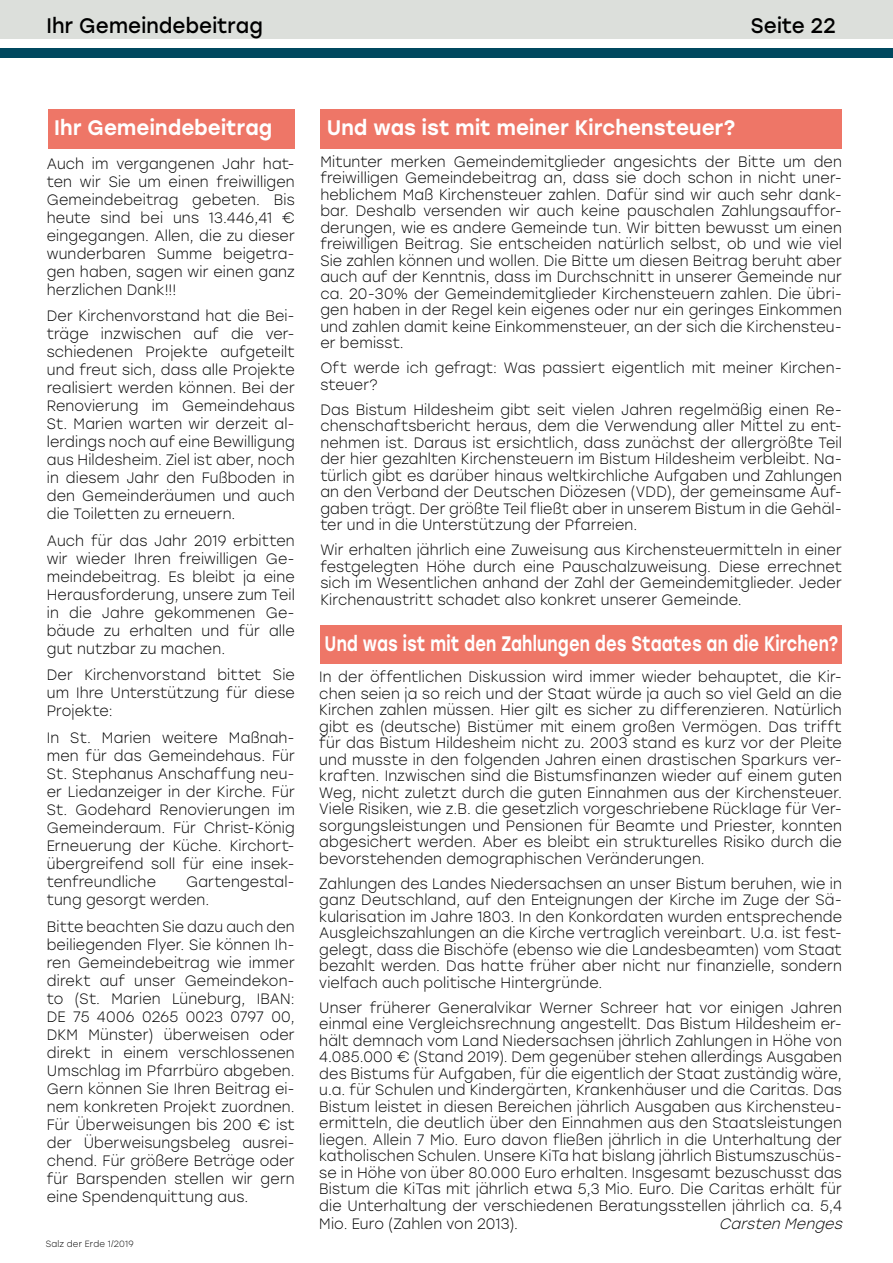
<style>
.page{position:relative;width:893px;height:1263px;background:#fff}
.page>*{position:absolute;margin:0;border:0;box-sizing:border-box;transform-origin:0 0}
.t1{font:500 21px "Stolzl";letter-spacing:.01em;color:#fff;scale:.95 1}
.t2{font:500 21px "Stolzl";letter-spacing:.01em;color:#fff;scale:.78 1}
.t3{font:21px "Stolzl";letter-spacing:.005em;color:#000;scale:.95 1}
.t4{font:300 15px/16.5px "Stolzl";letter-spacing:.01em;color:#000;text-align:justify;scale:.95 1}
.t5{font:italic 300 15px "Stolzl";color:#000;scale:.95 1}
.t6{font:300 9px "Stolzl";letter-spacing:.03em;color:#000;scale:.95 1}
</style>
<div class="page">
<div style="left:0;top:0;width:893px;height:38px;background:#dcdfdb"></div>
<div style="left:0;top:49px;width:892px;height:9px;background:#00485f"></div>
<div style="left:320px;top:625px;width:522px;height:38px;background:#ee7667"></div>
<div style="left:320px;top:109px;width:522px;height:40px;background:#ee7667"></div>
<div style="left:48px;top:109px;width:247px;height:40px;background:#ee7667"></div>
<h1 class="t3" style="left:46px;top:11px;width:229px">Ihr Gemeindebeitrag</h1>
<h1 class="t3" style="left:751px;top:11px;width:91px">Seite 22</h1>
<h1 class="t1" style="left:54px;top:113px;width:231px">Ihr Gemeindebeitrag</h1>
<p class="t4" style="left:47px;top:154px;width:263px;line-height:18px">Auch im vergangenen Jahr hat&shy;ten wir Sie um einen freiwilligen Gemeindebeitrag gebeten. Bis heute sind bei uns 13.446,41 € eingegangen. Allen, die zu dieser wunderbaren Summe beigetra&shy;gen haben, sagen wir einen ganz herzlichen Dank!!!</p>
<p class="t4" style="left:47px;top:307px;width:263px;line-height:18px">Der Kirchenvorstand hat die Bei&shy;träge inzwischen auf die ver&shy;schiedenen Projekte aufgeteilt und freut sich, dass alle Projekte realisiert werden können. Bei der Renovierung im Gemeindehaus St. Marien warten wir derzeit al&shy;lerdings noch auf eine Bewilligung aus Hildesheim. Ziel ist aber, noch in diesem Jahr den Fußboden in den Gemeinderäumen und auch die Toiletten zu erneuern.</p>
<p class="t4" style="left:47px;top:531px;width:263px;line-height:18px">Auch für das Jahr 2019 erbitten wir wieder Ihren freiwilligen Ge&shy;meindebeitrag. Es bleibt ja eine Herausforderung, unsere zum Teil in die Jahre gekommenen Ge&shy;bäude zu erhalten und für alle gut nutzbar zu machen.</p>
<p class="t4" style="left:47px;top:666px;width:263px;line-height:18px">Der Kirchenvorstand bittet Sie um Ihre Unterstützung für diese Projekte:</p>
<p class="t4" style="left:47px;top:728px;width:263px;line-height:18px">In St. Marien weitere Maßnah&shy;men für das Gemeindehaus. Für St. Stephanus Anschaffung neu&shy;er Liedanzeiger in der Kirche. Für St. Godehard Renovierungen im Gemeinderaum. Für Christ-König Erneuerung der Küche. Kirchort&shy;übergreifend soll für eine insek&shy;tenfreundliche</p>
<p class="t4" style="left:47px;top:872px;width:263px;line-height:18px;text-indent:139px">Gartengestal&shy;tung gesorgt werden.</p>
<p class="t4" style="left:47px;top:917px;width:263px;line-height:18px">Bitte beachten Sie dazu auch den beiliegenden Flyer. Sie können Ih&shy;ren Gemeindebeitrag wie immer direkt auf unser Gemeindekon&shy;to (St. Marien Lüneburg, IBAN:<br>DE 75 4006 0265 0023 0797 00, DKM Münster) überweisen oder direkt in einem verschlossenen Umschlag im Pfarrbüro abgeben.<br>Gern können Sie Ihren Beitrag ei&shy;nem konkreten Projekt zuordnen.<br>Für Überweisungen bis 200 € ist der Überweisungsbeleg ausrei&shy;chend. Für größere Beträge oder für Barspenden stellen wir gern eine Spendenquittung aus.</p>
<p class="t6" style="left:46px;top:1237px;width:94px">Salz der Erde 1/2019</p>
<h1 class="t1" style="left:327px;top:113px;width:431px">Und was ist mit meiner Kirchensteuer?</h1>
<p class="t4" style="left:320px;top:153px;width:551px">Mitunter merken Gemeindemitglieder angesichts der Bitte um den freiwilligen Gemeindebeitrag an, dass sie doch schon in nicht uner&shy;heblichem Maß Kirchensteuer zahlen. Dafür sind wir auch sehr dank&shy;bar. Deshalb versenden wir auch keine pauschalen Zahlungsauffor&shy;derungen, wie es andere Gemeinde tun. Wir bitten bewusst um einen freiwilligen Beitrag. Sie entscheiden natürlich selbst, ob und wie viel Sie zahlen können und wollen. Die Bitte um diesen Beitrag beruht aber auch auf der Kenntnis, dass im Durchschnitt in unserer Gemeinde nur ca. 20-30% der Gemeindemitglieder Kirchensteuern zahlen. Die übri&shy;gen haben in der Regel kein eigenes oder nur ein geringes Einkommen und zahlen damit keine Einkommensteuer, an der sich die Kirchensteu&shy;er bemisst.</p>
<p class="t4" style="left:320px;top:359px;width:551px">Oft werde ich gefragt: Was passiert eigentlich mit meiner Kirchen&shy;steuer?</p>
<p class="t4" style="left:320px;top:401px;width:551px">Das Bistum Hildesheim gibt seit vielen Jahren regelmäßig einen Re&shy;chenschaftsbericht heraus, dem die Verwendung aller Mittel zu ent&shy;nehmen ist. Daraus ist ersichtlich, dass zunächst der allergrößte Teil der hier gezahlten Kirchensteuern im Bistum Hildesheim verbleibt. Na&shy;türlich gibt es darüber hinaus weltkirchliche Aufgaben und Zahlungen an den Verband der Deutschen Diözesen (VDD), der gemeinsame Auf&shy;gaben trägt. Der größte Teil fließt aber in unserem Bistum in die Gehäl&shy;ter und in die Unterstützung der Pfarreien.</p>
<p class="t4" style="left:320px;top:541px;width:550px">Wir erhalten jährlich eine Zuweisung aus Kirchensteuermitteln in einer festgelegten Höhe durch eine Pauschalzuweisung. Diese errechnet sich im Wesentlichen anhand der Zahl der Gemeindemitglieder. Jeder Kirchenaustritt schadet also konkret unserer Gemeinde.</p>
<h1 class="t2" style="left:325px;top:628px;width:660px">Und was ist mit den Zahlungen des Staates an die Kirchen?</h1>
<p class="t4" style="left:319px;top:668px;width:552px">In der öffentlichen Diskussion wird immer wieder behauptet, die Kir&shy;chen seien ja so reich und der Staat würde ja auch so viel Geld an die Kirchen zahlen müssen. Hier gilt es sicher zu differenzieren. Natürlich gibt es (deutsche) Bistümer mit einem großen Vermögen. Das trifft für das Bistum Hildesheim nicht zu. 2003 stand es kurz vor der Pleite und musste in den folgenden Jahren einen drastischen Sparkurs ver&shy;kraften. Inzwischen sind die Bistumsfinanzen wieder auf einem guten Weg, nicht zuletzt durch die guten Einnahmen aus der Kirchensteuer.<br>Viele Risiken, wie z.B. die gesetzlich vorgeschriebene Rücklage für Ver&shy;sorgungsleistungen und Pensionen für Beamte und Priester, konnten abgesichert werden. Aber es bleibt ein strukturelles Risiko durch die bevorstehenden demographischen Veränderungen.</p>
<p class="t4" style="left:319px;top:875px;width:552px">Zahlungen des Landes Niedersachsen an unser Bistum beruhen, wie in ganz Deutschland, auf den Enteignungen der Kirche im Zuge der Sä&shy;kularisation im Jahre 1803. In den Konkordaten wurden entsprechende Ausgleichszahlungen an die Kirche vertraglich vereinbart. U.a. ist fest&shy;gelegt, dass die Bischöfe (ebenso wie die Landesbeamten) vom Staat bezahlt werden. Das hatte früher aber nicht nur finanzielle, sondern vielfach auch politische Hintergründe.</p>
<p class="t4" style="left:319px;top:999px;width:552px">Unser früherer Generalvikar Werner Schreer hat vor einigen Jahren einmal eine Vergleichsrechnung angestellt. Das Bistum Hildesheim er&shy;hält demnach vom Land Niedersachsen jährlich Zahlungen in Höhe von 4.085.000 € (Stand 2019). Dem gegenüber stehen allerdings Ausgaben des Bistums für Aufgaben, für die eigentlich der Staat zuständig wäre, u.a. für Schulen und Kindergärten, Krankenhäuser und die Caritas. Das Bistum leistet in diesen Bereichen jährlich Ausgaben aus Kirchensteu&shy;ermitteln, die deutlich über den Einnahmen aus den Staatsleistungen liegen. Allein 7 Mio. Euro davon fließen jährlich in die Unterhaltung der katholischen Schulen. Unsere KiTa hat bislang jährlich Bistumszuschüs&shy;se in Höhe von über 80.000 Euro erhalten. Insgesamt bezuschusst das Bistum die KiTas mit jährlich etwa 5,3 Mio. Euro. Die Caritas erhält für die Unterhaltung der verschiedenen Beratungsstellen jährlich ca. 5,4</p>
<p class="t4" style="left:319px;top:1215px;width:211px">Mio. Euro (Zahlen von 2013).</p>
<p class="t5" style="left:719px;top:1213px;width:136px">CarstenMenges</p>
</div>
